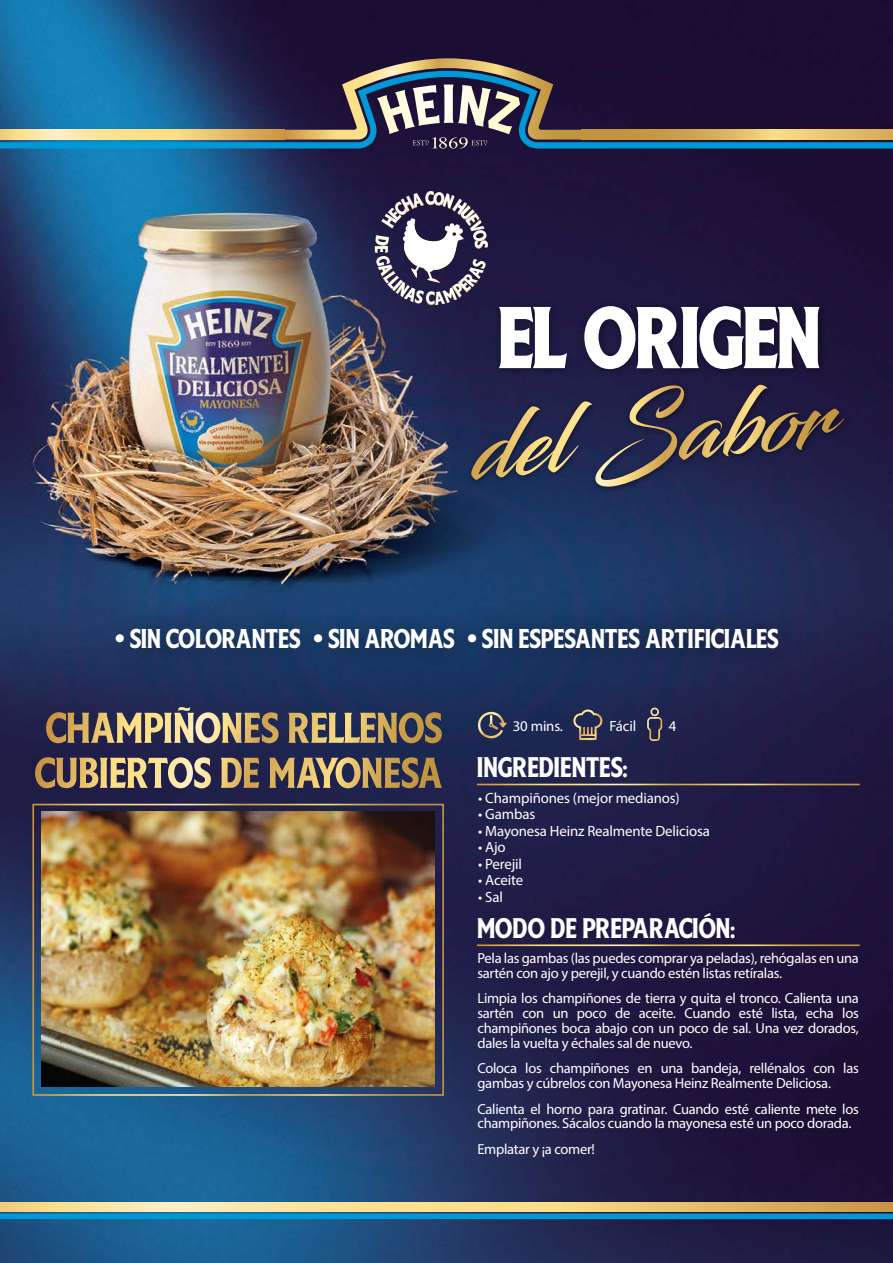
<style>
.page{position:relative;width:893px;height:1263px;background:#fff}
.page>*{position:absolute;margin:0;border:0;box-sizing:border-box;transform-origin:0 0}
.t1{font:88.65px "Heinz Label";letter-spacing:.03em;color:#fff}
.t2{font:29.7px "Heinz Label";letter-spacing:.035em;color:#fff}
.t3{font:28.5px "Heinz Label";letter-spacing:.035em;color:#fff}
.t4{font:14.85px "Myriad Pro";letter-spacing:-.01em;color:#fff}
.t5{font:14.55px/14.9px "Myriad Pro";letter-spacing:-.02em;color:#fff}
</style>
<div class="page">
<img style="left:0;top:0;width:893px;height:191px">
<svg style="left:284px;top:58px;width:298px;height:13px;background:#544245"></svg>
<svg style="left:0;top:71px;width:893px;height:78px;background:#3f536a"></svg>
<img style="left:0;top:191px;width:893px;height:1072px">
<h1 class="t1" style="left:500px;top:291px;width:319px">EL ORIGEN</h1>
<h3 class="t3" style="left:115px;top:623px;width:665px">• SIN COLORANTES • SIN AROMAS • SIN ESPESANTES ARTIFICIALES</h3>
<p class="t4" style="left:513px;top:717px;width:52px">30 mins.</p>
<p class="t4" style="left:609px;top:717px;width:28px">Fácil</p>
<p class="t4" style="left:669px;top:717px;width:9px">4</p>
<h2 class="t2" style="left:478px;top:751px;width:151px">INGREDIENTES:</h2>
<p class="t4" style="left:478px;top:788px;width:203px">• Champiñones (mejor medianos)</p>
<p class="t4" style="left:478px;top:805px;width:59px">• Gambas</p>
<p class="t4" style="left:478px;top:821px;width:233px">• Mayonesa Heinz Realmente Deliciosa</p>
<p class="t4" style="left:478px;top:838px;width:29px">• Ajo</p>
<p class="t4" style="left:478px;top:854px;width:45px">• Perejil</p>
<p class="t4" style="left:478px;top:871px;width:46px">• Aceite</p>
<p class="t4" style="left:478px;top:887px;width:26px">• Sal</p>
<h2 class="t2" style="left:478px;top:912px;width:258px">MODO DE PREPARACIÓN:</h2>
<p class="t5" style="left:477px;top:951px;width:383px">Pela las gambas (las puedes comprar ya peladas), rehógalas en una sartén con ajo y perejil, y cuando estén listas retíralas.</p>
<p class="t5" style="left:477px;top:991px;width:383px;text-align:justify">Limpia los champiñones de tierra y quita el tronco. Calienta una sartén con un poco de aceite. Cuando esté lista, echa los champiñones boca abajo con un poco de sal. Una vez dorados, dales la vuelta y échales sal de nuevo.</p>
<p class="t5" style="left:477px;top:1061px;width:383px">Coloca los champiñones en una bandeja, rellénalos con las gambas y cúbrelos con Mayonesa Heinz Realmente Deliciosa.</p>
<p class="t5" style="left:477px;top:1101px;width:383px">Calienta el horno para gratinar. Cuando esté caliente mete los champiñones. Sácalos cuando la mayonesa esté un poco dorada.</p>
<p class="t5" style="left:477px;top:1141px;width:119px">Emplatar y ¡a comer!</p>
</div>
